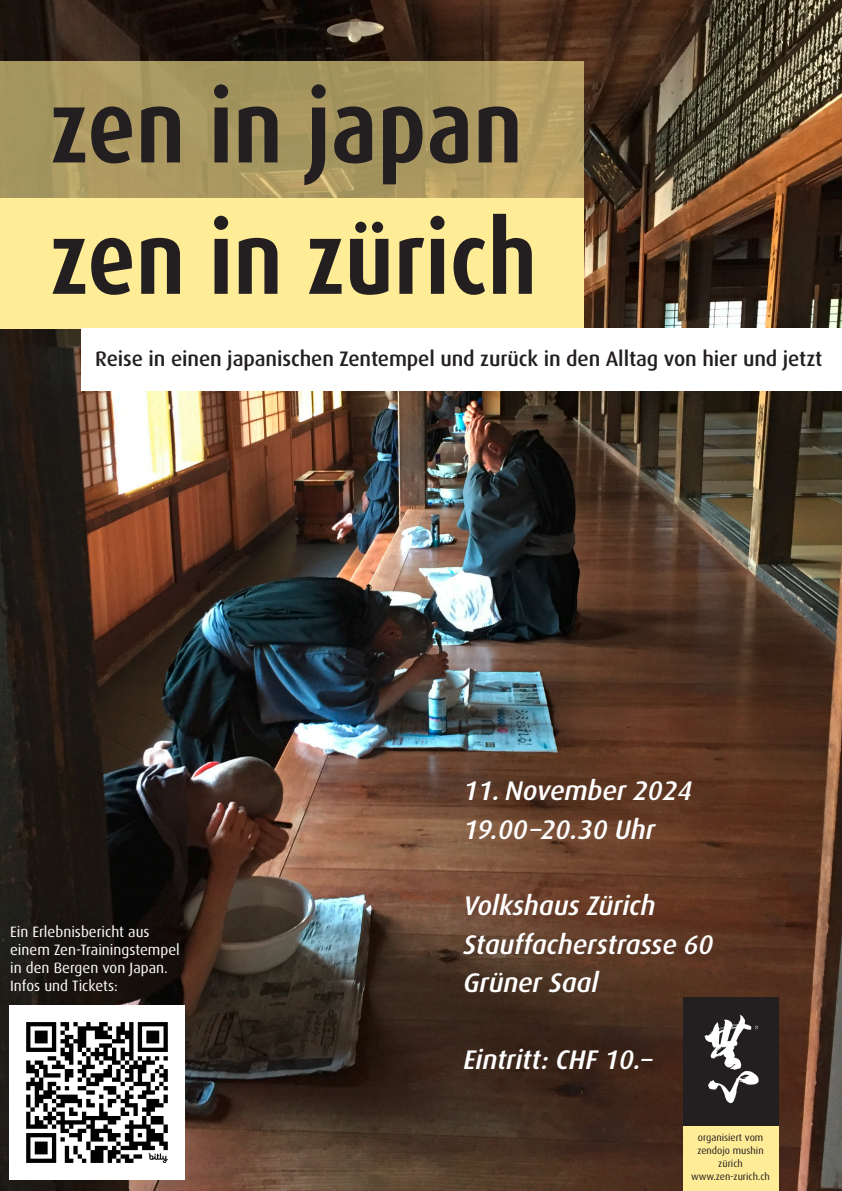
<style>
.page{position:relative;width:842px;height:1191px;background:#fff}
.page>*{position:absolute;margin:0;border:0;box-sizing:border-box;transform-origin:0 0}
.t1{font:700 condensed 101.9px/131.3px "Dax Pro";color:#231f20}
.t2{font:italic 500 27px/38.4px "Dax";letter-spacing:-.005em;color:#fff}
.t3{font:500 21px "Dax";letter-spacing:-.005em;color:#231f20}
.t4{font:15px/18px "Dax";color:#fff}
.t5{font:10px/13px "Dax";color:#231f20;text-align:center}
</style>
<div class="page">
<img style="left:0;top:0;width:842px;height:1191px">
<div style="left:683px;top:1125px;width:95px;height:66px;background:#ffec96"></div>
<div style="left:683px;top:997px;width:95px;height:128px;background:#231f20"></div>
<svg style="left:704px;top:1015px;width:55px;height:88px"></svg>
<svg style="left:0;top:61px;width:584px;height:138px;background:#ab9961"></svg>
<div style="left:0;top:199px;width:584px;height:130px;background:#ffec96"></div>
<div style="left:81px;top:329px;width:761px;height:62px;background:#fff"></div>
<img style="left:10px;top:1005px;width:174px;height:175px">
<h1 class="t1" style="left:50px;top:62px;width:489px">zen in japan zen in zürich</h1>
<p class="t3" style="left:95px;top:347px;width:729px">Reise in einen japanischen Zentempel und zurück in den Alltag von hier und jetzt</p>
<p class="t4" style="left:10px;top:923px;width:171px">Ein Erlebnisbericht aus einem Zen-Trainingstempel in den Bergen von Japan.<br>Infos und Tickets:</p>
<p class="t2" style="left:463px;top:772px;width:230px">11. November 2024<br>19.00–20.30 Uhr</p>
<p class="t2" style="left:463px;top:887px;width:252px">Volkshaus Zürich<br>Stauffacherstrasse 60<br>Grüner Saal</p>
<p class="t2" style="left:463px;top:1040px;width:190px">Eintritt: CHF 10.–</p>
<p class="t5" style="left:691px;top:1131px;width:80px">organisiert vom zendojo mushin zürich www.zen-zurich.ch</p>
</div>
